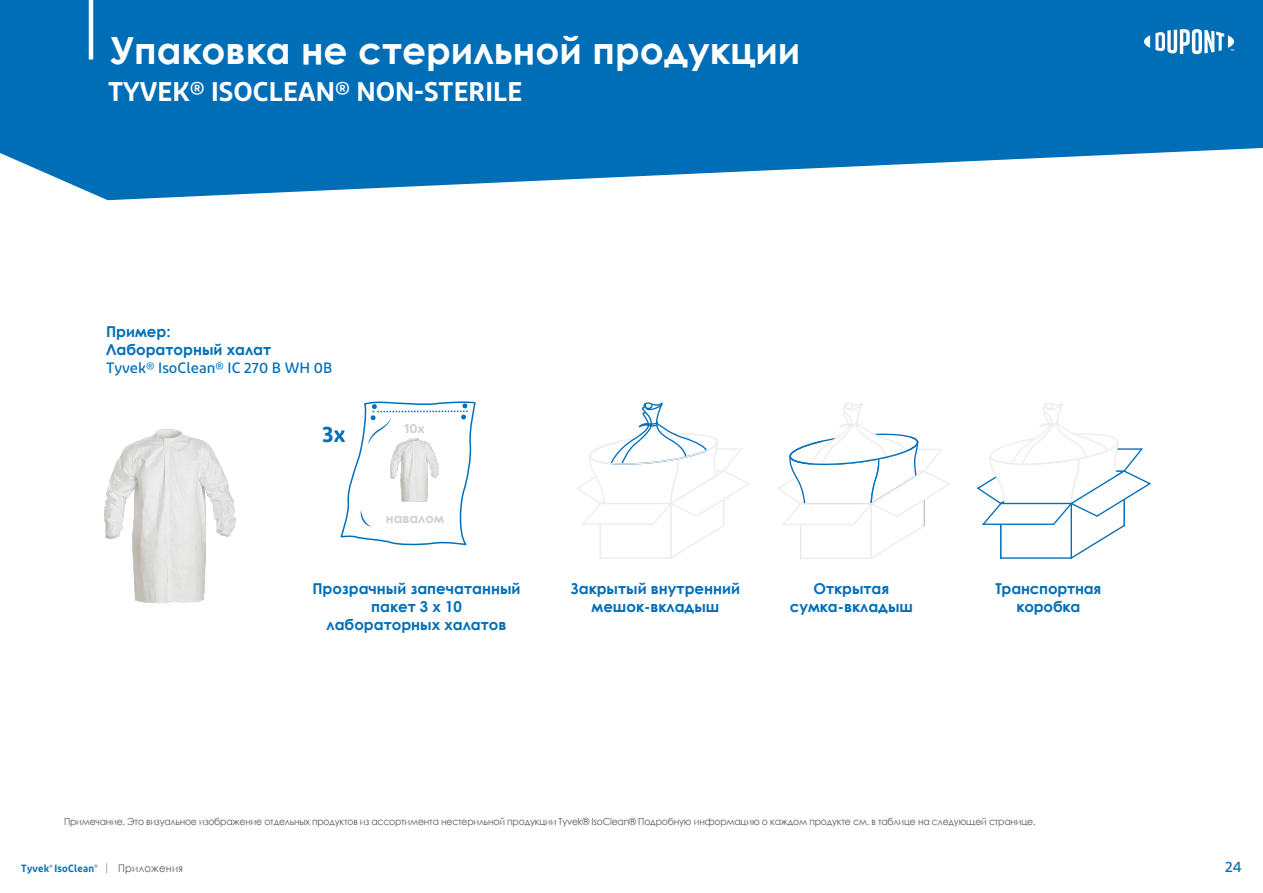
<style>
.page{position:relative;width:1263px;height:893px;background:#fff}
.page>*{position:absolute;margin:0;border:0;box-sizing:border-box;transform-origin:0 0}
.Titre_Garment___Acce{font:700 37.5px "Century Gothic";color:#fff}
.Titre_Garment___Acce-2{font:600 27px "Diodrum";color:#fff}
.Sous-titre_niv2{font:600 22.5px "Diodrum";color:#006eb7}
.Sous-titre_niv2-2{font:700 15px/18px "Century Gothic";color:#006eb7;text-align:center}
.Sous-titre_niv2-3{font:500 15px/18px "Diodrum";color:#006eb7}
.Sous-titre_niv2-4{font:700 13.2px "Century Gothic";color:#d0d0d0}
.Sous-titre_niv2-5{font:600 13.2px "Diodrum";color:#d0d0d0}
.t1{font:600 10.5px "Diodrum";letter-spacing:.025em;color:#006eb7;scale:.95 1}
.Note_bas_de_page{font:9.75px "Century Gothic";letter-spacing:-.02em;color:#575756;scale:.95 1}
.s1{font-family:"Century Gothic";font-weight:700}
.s2{font-weight:300;color:#575756}
.s3{font-family:"Century Gothic";font-weight:400;color:#575756}
</style>
<div class="page">
<svg style="left:0;top:0;width:1263px;height:200px;background:#2080c0"></svg>
<hr style="left:89px;top:0;width:4px;height:60px;background:#fff">
<svg style="left:340px;top:401px;width:136px;height:145px"></svg>
<svg style="left:577px;top:402px;width:173px;height:157px"></svg>
<svg style="left:777px;top:403px;width:173px;height:156px"></svg>
<svg style="left:976px;top:402px;width:175px;height:158px"></svg>
<img style="left:104px;top:429px;width:132px;height:174px">
<img style="left:390px;top:438px;width:49px;height:64px">
<svg style="left:1144px;top:29px;width:90px;height:25px"></svg>
<p class="Titre_Garment___Acce" style="left:110px;top:22px;width:692px">Упаковка не стерильной продукции</p>
<p class="Titre_Garment___Acce-2" style="left:108px;top:74px;width:416px">TYVEK® ISOCLEAN® NON-STERILE</p>
<p class="Sous-titre_niv2-3" style="left:106px;top:322px;width:228px"><span class="s1">Пример:<br>Лабораторный халат<br></span>Tyvek® IsoClean® IC 270 B WH 0B</p>
<p class="Sous-titre_niv2" style="left:322px;top:419px;width:25px">3x</p>
<p class="Sous-titre_niv2-5" style="left:404px;top:419px;width:22px">10x</p>
<p class="Sous-titre_niv2-4" style="left:386px;top:508px;width:60px">навалом</p>
<p class="Sous-titre_niv2-2" style="left:312px;top:579px;width:210px">Прозрачный запечатанный пакет 3 x 10<br>лабораторных халатов</p>
<p class="Sous-titre_niv2-2" style="left:571px;top:579px;width:171px">Закрытый внутренний мешок-вкладыш</p>
<p class="Sous-titre_niv2-2" style="left:790px;top:579px;width:125px">Открытая сумка-вкладыш</p>
<p class="Sous-titre_niv2-2" style="left:995px;top:579px;width:107px">Транспортная коробка</p>
<p class="Note_bas_de_page" style="left:64px;top:815px;width:1024px">Примечание. Это визуальное изображение отдельных продуктов из ассортимента нестерильной продукции Tyvek® IsoClean® Подробную информацию о каждом продукте см. в таблице на следующей странице.</p>
<p class="t1" style="left:21px;top:862px;width:172px">Tyvek<sup>®</sup> IsoClean<sup>®</sup> <span class="s2">|</span> <span class="s3">Приложения</span></p>
<p class="Sous-titre_niv2-3" style="left:1225px;top:857px;width:18px">24</p>
</div>
